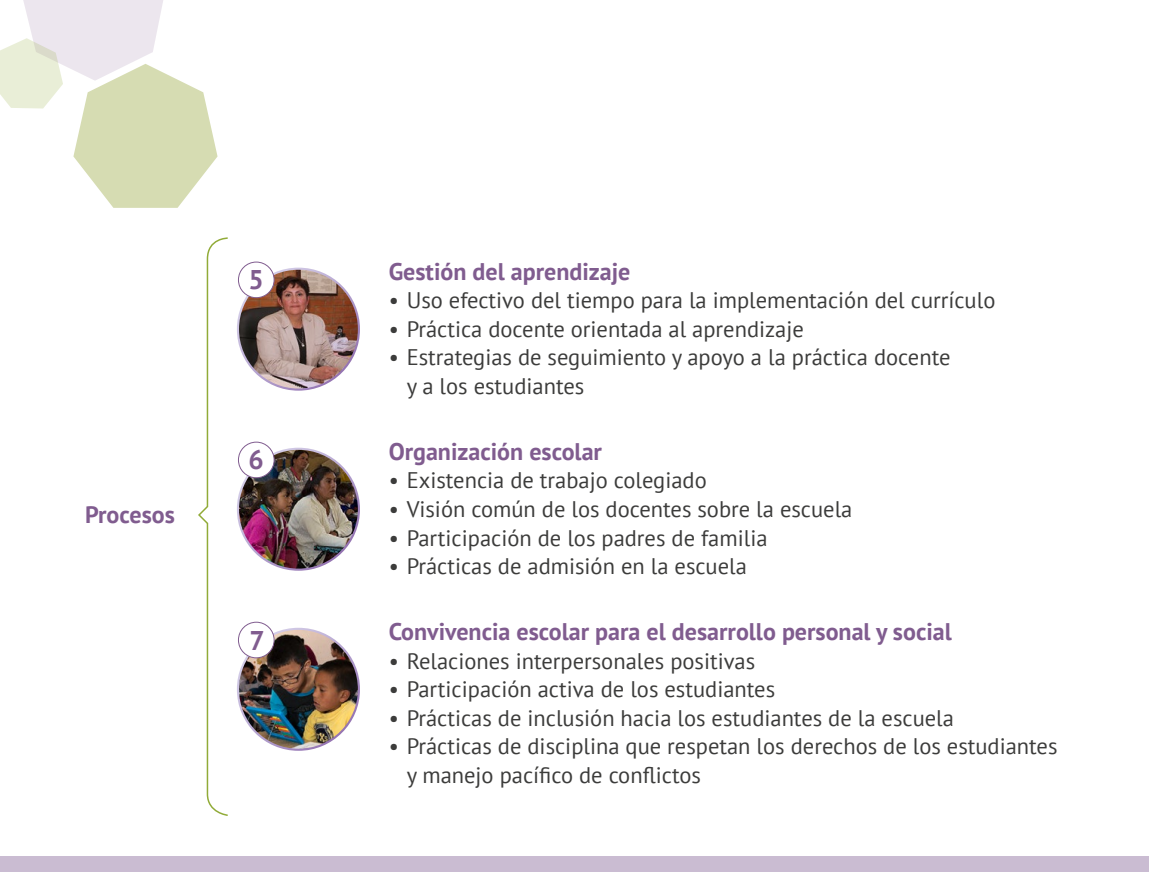
<style>
.page{position:relative;width:1149px;height:872px;background:#fff}
.page>*{position:absolute;margin:0;border:0;box-sizing:border-box;transform-origin:0 0}
.t1{font:700 27px "PT Sans";color:#805c8f}
.t2{font:700 24px "PT Sans";color:#805c8f}
.t3{font:22.5px/28.5px "PT Sans";color:#3c3c3b}
</style>
<div class="page">
<div style="left:0;top:856px;width:1148px;height:15px;background:#cabcd2"></div>
<svg style="left:0;top:0;width:217px;height:208px"></svg>
<svg style="left:237px;top:268px;width:123px;height:123px"></svg>
<img style="left:239px;top:270px;width:119px;height:118px;border-radius:59px">
<div style="left:238px;top:262px;width:36px;height:36px;background:#fff;border-radius:50%"></div>
<div style="left:238px;top:262px;width:36px;height:36px;border:1px solid #805c8f;border-radius:50%"></div>
<svg style="left:237px;top:448px;width:123px;height:123px"></svg>
<img style="left:239px;top:450px;width:119px;height:118px;border-radius:59px">
<div style="left:238px;top:442px;width:36px;height:36px;background:#fff;border-radius:50%"></div>
<div style="left:238px;top:442px;width:36px;height:36px;border:1px solid #805c8f;border-radius:50%"></div>
<svg style="left:237px;top:628px;width:123px;height:123px"></svg>
<img style="left:239px;top:630px;width:119px;height:118px;border-radius:59px">
<div style="left:238px;top:622px;width:36px;height:36px;background:#fff;border-radius:50%"></div>
<div style="left:238px;top:622px;width:36px;height:36px;border:1px solid #805c8f;border-radius:50%"></div>
<svg style="left:198px;top:237px;width:30px;height:579px"></svg>
<p class="t2" style="left:85px;top:498px;width:91px">Procesos</p>
<p class="t1" style="left:248px;top:262px;width:17px">5</p>
<p class="t1" style="left:248px;top:442px;width:17px">6</p>
<p class="t1" style="left:249px;top:622px;width:17px">7</p>
<p class="t2" style="left:388px;top:255px;width:243px">Gestión del aprendizaje</p>
<p class="t3" style="left:388px;top:286px;width:608px">• Uso efectivo del tiempo para la implementación del currículo</p>
<p class="t3" style="left:388px;top:314px;width:416px">• Práctica docente orientada al aprendizaje</p>
<p class="t3" style="left:406px;top:343px;width:545px;text-indent:-18px">• Estrategias de seguimiento y apoyo a la práctica docente y a los estudiantes</p>
<p class="t2" style="left:388px;top:435px;width:215px">Organización escolar</p>
<p class="t3" style="left:388px;top:466px;width:319px">• Existencia de trabajo colegiado</p>
<p class="t3" style="left:388px;top:494px;width:465px">• Visión común de los docentes sobre la escuela</p>
<p class="t3" style="left:388px;top:523px;width:380px">• Participación de los padres de familia</p>
<p class="t3" style="left:388px;top:551px;width:359px">• Prácticas de admisión en la escuela</p>
<p class="t2" style="left:388px;top:615px;width:564px">Convivencia escolar para el desarrollo personal y social</p>
<p class="t3" style="left:388px;top:646px;width:368px">• Relaciones interpersonales positivas</p>
<p class="t3" style="left:388px;top:674px;width:388px">• Participación activa de los estudiantes</p>
<p class="t3" style="left:388px;top:703px;width:566px">• Prácticas de inclusión hacia los estudiantes de la escuela</p>
<p class="t3" style="left:406px;top:731px;width:652px;text-indent:-18px">• Prácticas de disciplina que respetan los derechos de los estudiantes y manejo pacífico de conflictos</p>
</div>
